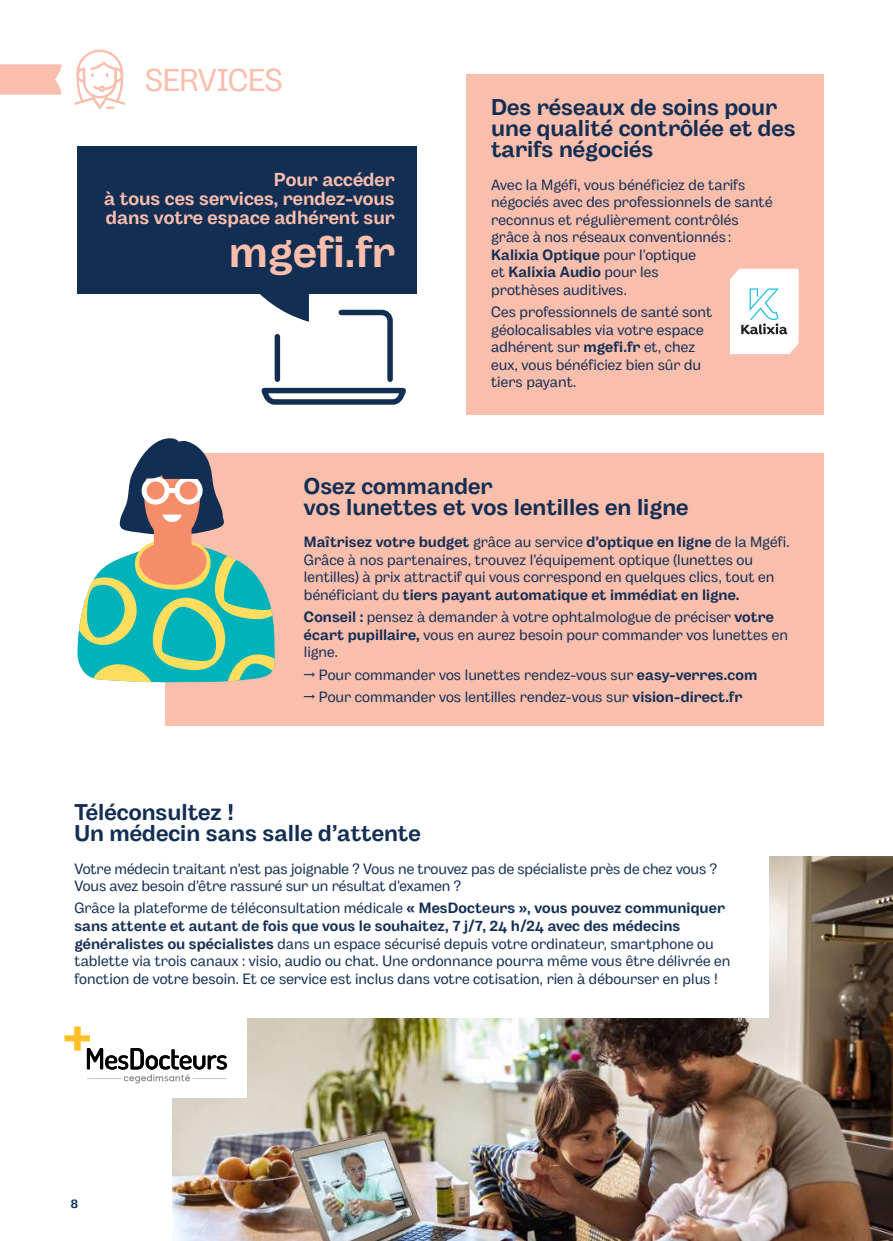
<style>
.page{position:relative;width:893px;height:1241px;background:#fff}
.page>*{position:absolute;margin:0;border:0;box-sizing:border-box;transform-origin:0 0}
.t1{font:700 43.75px "Body Grotesque";color:#fabead}
.t2{font:31.5px "Body Grotesque";letter-spacing:-.02em;color:#fabead}
.t3{font:700 22.75px/21px "Body Grotesque";color:#132e53}
.t4{font:700 18.72px/18.7px "Body Grotesque";color:#fabead;text-align:justify}
.t5{font:14.88px/17.5px "Body Grotesque";letter-spacing:.005em;color:#132e53}
.t6{font:700 12.25px "Body Grotesque";color:#132e53}
.s1{font-weight:700}
</style>
<div class="page">
<img style="left:173px;top:856px;width:720px;height:384px">
<svg style="left:74px;top:49px;width:51px;height:60px"></svg>
<svg style="left:0;top:64px;width:62px;height:31px;background:#fac2b2"></svg>
<div style="left:165px;top:453px;width:658px;height:272px;background:#fabead"></div>
<div style="left:77px;top:146px;width:340px;height:148px;background:#132e53"></div>
<svg style="left:260px;top:294px;width:146px;height:111px"></svg>
<svg style="left:77px;top:438px;width:198px;height:244px"></svg>
<div style="left:40px;top:769px;width:729px;height:249px;background:#fff"></div>
<div style="left:40px;top:1012px;width:207px;height:85px;background:#fff"></div>
<svg style="left:64px;top:1026px;width:163px;height:57px"></svg>
<hr style="left:87px;top:1078px;width:34px;height:1px;background:#8d8f90">
<div style="left:466px;top:74px;width:357px;height:340px;background:#fabead"></div>
<svg style="left:730px;top:268px;width:69px;height:86px;background:#eff2f3"></svg>
<h2 class="t2" style="left:145px;top:60px;width:139px">SERVICES</h2>
<p class="t4" style="left:104px;top:170px;width:292px;text-indent:170px">Pour accéder à tous ces services, rendez-vous dans votre espace adhérent sur</p>
<h1 class="t1" style="left:229px;top:224px;width:167px">mgefi.fr</h1>
<h3 class="t3" style="left:491px;top:97px;width:306px">Des réseaux de soins pour une qualité contrôlée et des tarifs négociés</h3>
<p class="t5" style="left:491px;top:176px;width:283px">Avec la Mgéfi, vous bénéficiez de tarifs négociés avec des professionnels de santé reconnus et régulièrement contrôlés grâce à nos réseaux conventionnés :<br><span class="s1">Kalixia Optique</span> pour l’optique<br>et <span class="s1">Kalixia Audio</span> pour les<br>prothèses auditives.</p>
<p class="t5" style="left:491px;top:303px;width:223px">Ces professionnels de santé sont géolocalisables via votre espace adhérent sur <span class="s1">mgefi.fr</span> et, chez eux, vous bénéficiez bien sûr du tiers payant.</p>
<h3 class="t3" style="left:304px;top:476px;width:386px">Osez commander<br>vos lunettes et vos lentilles en ligne</h3>
<p class="t5" style="left:304px;top:533px;width:487px"><span class="s1">Maîtrisez votre budget</span> grâce au service <span class="s1">d’optique en ligne</span> de la Mgéfi.<br>Grâce à nos partenaires, trouvez l’équipement optique (lunettes ou lentilles) à prix attractif qui vous correspond en quelques clics, tout en bénéficiant du <span class="s1">tiers payant automatique et immédiat en ligne.</span></p>
<p class="t5" style="left:304px;top:608px;width:485px"><span class="s1">Conseil :</span> pensez à demander à votre ophtalmologue de préciser <span class="s1">votre écart pupillaire,</span> vous en aurez besoin pour commander vos lunettes en ligne.</p>
<p class="t5" style="left:304px;top:666px;width:455px">→ Pour commander vos lunettes rendez-vous sur <span class="s1">easy-verres.com</span></p>
<p class="t5" style="left:304px;top:688px;width:440px">→ Pour commander vos lentilles rendez-vous sur <span class="s1">vision-direct.fr</span></p>
<h3 class="t3" style="left:74px;top:802px;width:348px">Téléconsultez !<br>Un médecin sans salle d’attente</h3>
<p class="t5" style="left:74px;top:859px;width:644px">Votre médecin traitant n’est pas joignable ? Vous ne trouvez pas de spécialiste près de chez vous ?<br>Vous avez besoin d’être rassuré sur un résultat d’examen ?</p>
<p class="t5" style="left:74px;top:899px;width:658px">Grâce la plateforme de téléconsultation médicale <span class="s1">« MesDocteurs », vous pouvez communiquer sans attente et autant de fois que vous le souhaitez, 7 j/7, 24 h/24 avec des médecins généralistes ou spécialistes</span> dans un espace sécurisé depuis votre ordinateur, smartphone ou tablette via trois canaux : visio, audio ou chat. Une ordonnance pourra même vous être délivrée en fonction de votre besoin. Et ce service est inclus dans votre cotisation, rien à débourser en plus !</p>
<p class="t6" style="left:71px;top:1195px;width:9px">8</p>
</div>
